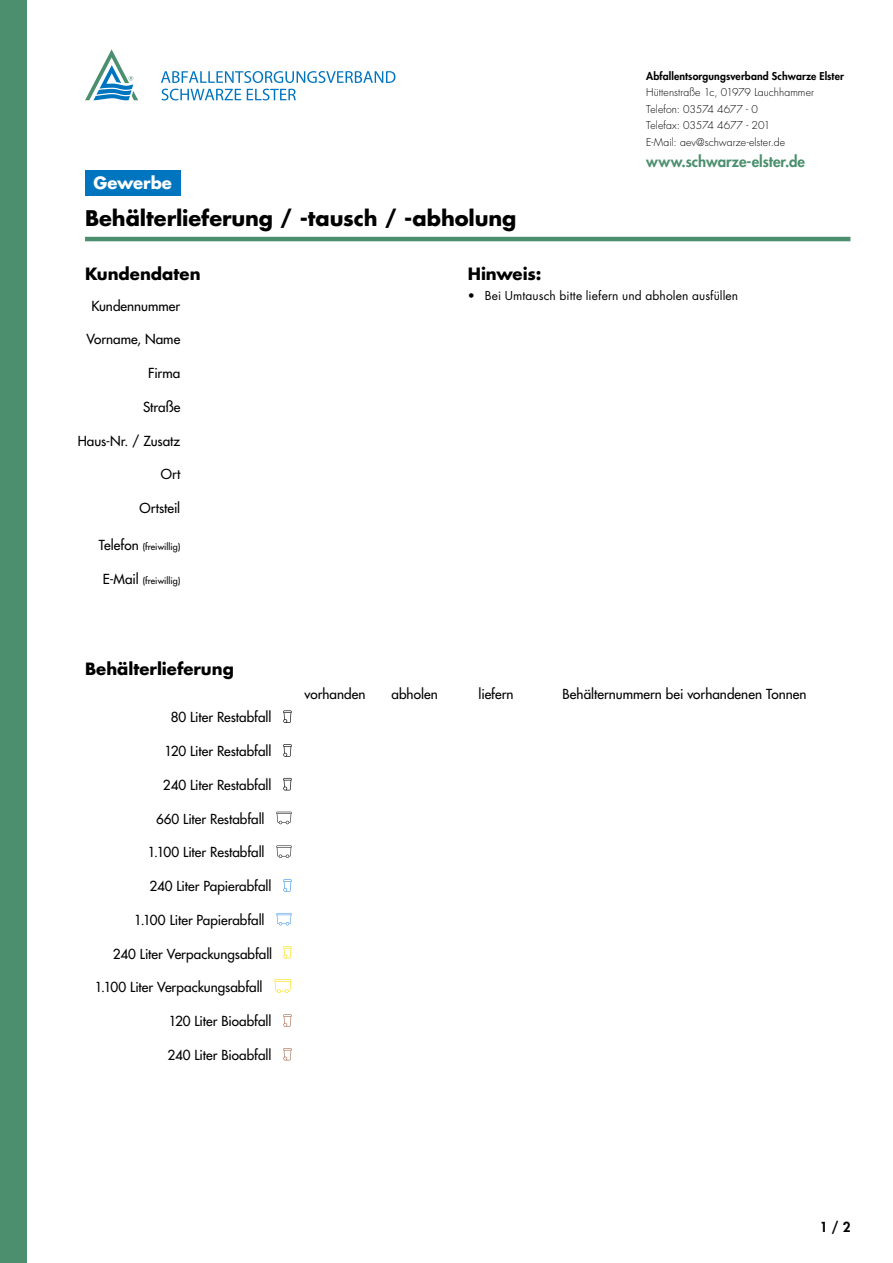
<style>
.page{position:relative;width:893px;height:1263px;background:#fff}
.page>*{position:absolute;margin:0;border:0;box-sizing:border-box;transform-origin:0 0}
.t1{font:700 21px "Futura Std";letter-spacing:-.005em;color:#000}
.t2{font:700 16.5px "Futura Std";color:#000}
.t3{font:700 16.5px "Futura Std";letter-spacing:-.005em;color:#fff}
.t4{font:800 15px "Futura Std";color:#4c8f6e}
.t5{font:500 13.5px "Futura Std";color:#000}
.t6{font:800 13.5px "Futura Std";color:#000}
.t7{font:12px "Futura Std";letter-spacing:.01em;color:#000}
.t8{font:300 10.5px/16.5px "Futura Std";letter-spacing:.005em;color:#000}
.t9{font:800 10.5px "Futura Std";letter-spacing:.01em;color:#000}
.t10{font:500 9px "Futura Std";letter-spacing:.005em;color:#000}
.s1{font-size:13.5px}
</style>
<div class="page">
<svg style="left:85px;top:49px;width:53px;height:51px"></svg>
<svg style="left:162px;top:89px;width:79px;height:11px"></svg>
<svg style="left:247px;top:89px;width:49px;height:11px"></svg>
<svg style="left:161px;top:71px;width:234px;height:12px"></svg>
<div style="left:0;top:0;width:27px;height:1263px;background:#4c8f6e"></div>
<hr style="left:85px;top:237px;width:765px;height:4px;background:#4c8f6e">
<div style="left:85px;top:171px;width:95px;height:25px;background:#0075bf"></div>
<svg style="left:283px;top:710px;width:9px;height:13px"></svg>
<svg style="left:283px;top:744px;width:9px;height:13px"></svg>
<svg style="left:283px;top:778px;width:9px;height:12px"></svg>
<svg style="left:276px;top:812px;width:16px;height:12px"></svg>
<svg style="left:276px;top:845px;width:16px;height:13px"></svg>
<svg style="left:283px;top:879px;width:9px;height:13px"></svg>
<svg style="left:276px;top:913px;width:16px;height:13px"></svg>
<svg style="left:283px;top:1014px;width:9px;height:13px"></svg>
<svg style="left:283px;top:1048px;width:9px;height:12px"></svg>
<svg style="left:283px;top:946px;width:9px;height:12px"></svg>
<svg style="left:274px;top:979px;width:17px;height:14px"></svg>
<p class="t3" style="left:94px;top:171px;width:80px">Gewerbe</p>
<h1 class="t1" style="left:85px;top:204px;width:433px">Behälterlieferung / -tausch / -abholung</h1>
<p class="t9" style="left:646px;top:69px;width:199px">Abfallentsorgungsverband Schwarze Elster</p>
<p class="t8" style="left:646px;top:84px;width:169px">Hüttenstraße 1c, 01979 Lauchhammer<br>Telefon: 03574 4677 - 0<br>Telefax: 03574 4677 - 201<br>E-Mail: aev@schwarze-elster.de</p>
<p class="t4" style="left:646px;top:152px;width:160px">www.schwarze-elster.de</p>
<p class="t2" style="left:85px;top:263px;width:117px">Kundendaten</p>
<p class="t5" style="left:91px;top:297px;width:90px">Kundennummer</p>
<p class="t5" style="left:86px;top:331px;width:95px">Vorname, Name</p>
<p class="t5" style="left:148px;top:365px;width:34px">Firma</p>
<p class="t5" style="left:143px;top:398px;width:39px">Straße</p>
<p class="t5" style="left:78px;top:432px;width:104px">Haus-Nr. / Zusatz</p>
<p class="t5" style="left:161px;top:466px;width:21px">Ort</p>
<p class="t5" style="left:139px;top:500px;width:42px">Ortsteil</p>
<p class="t10" style="left:99px;top:541px;width:83px"><span class="s1">Telefon</span> (freiwillig)</p>
<p class="t10" style="left:103px;top:575px;width:79px"><span class="s1">E-Mail</span> (freiwillig)</p>
<p class="t2" style="left:85px;top:658px;width:150px">Behälterlieferung</p>
<p class="t5" style="left:171px;top:709px;width:102px">80 Liter Restabfall</p>
<p class="t5" style="left:164px;top:743px;width:108px">120 Liter Restabfall</p>
<p class="t5" style="left:163px;top:776px;width:110px">240 Liter Restabfall</p>
<p class="t5" style="left:156px;top:810px;width:110px">660 Liter Restabfall</p>
<p class="t5" style="left:148px;top:844px;width:118px">1.100 Liter Restabfall</p>
<p class="t5" style="left:149px;top:878px;width:124px">240 Liter Papierabfall</p>
<p class="t5" style="left:134px;top:911px;width:132px">1.100 Liter Papierabfall</p>
<p class="t5" style="left:113px;top:945px;width:161px">240 Liter Verpackungsabfall</p>
<p class="t5" style="left:95px;top:979px;width:169px">1.100 Liter Verpackungsabfall</p>
<p class="t5" style="left:169px;top:1013px;width:104px">120 Liter Bioabfall</p>
<p class="t5" style="left:167px;top:1046px;width:106px">240 Liter Bioabfall</p>
<p class="t2" style="left:468px;top:263px;width:75px">Hinweis:</p>
<p class="t7" style="left:468px;top:288px;width:272px">• Bei Umtausch bitte liefern und abholen ausfüllen</p>
<p class="t5" style="left:305px;top:686px;width:62px">vorhanden</p>
<p class="t5" style="left:392px;top:686px;width:48px">abholen</p>
<p class="t5" style="left:479px;top:686px;width:37px">liefern</p>
<p class="t5" style="left:563px;top:686px;width:245px">Behälternummern bei vorhandenen Tonnen</p>
<p class="t6" style="left:820px;top:1219px;width:32px">1 / 2</p>
</div>
